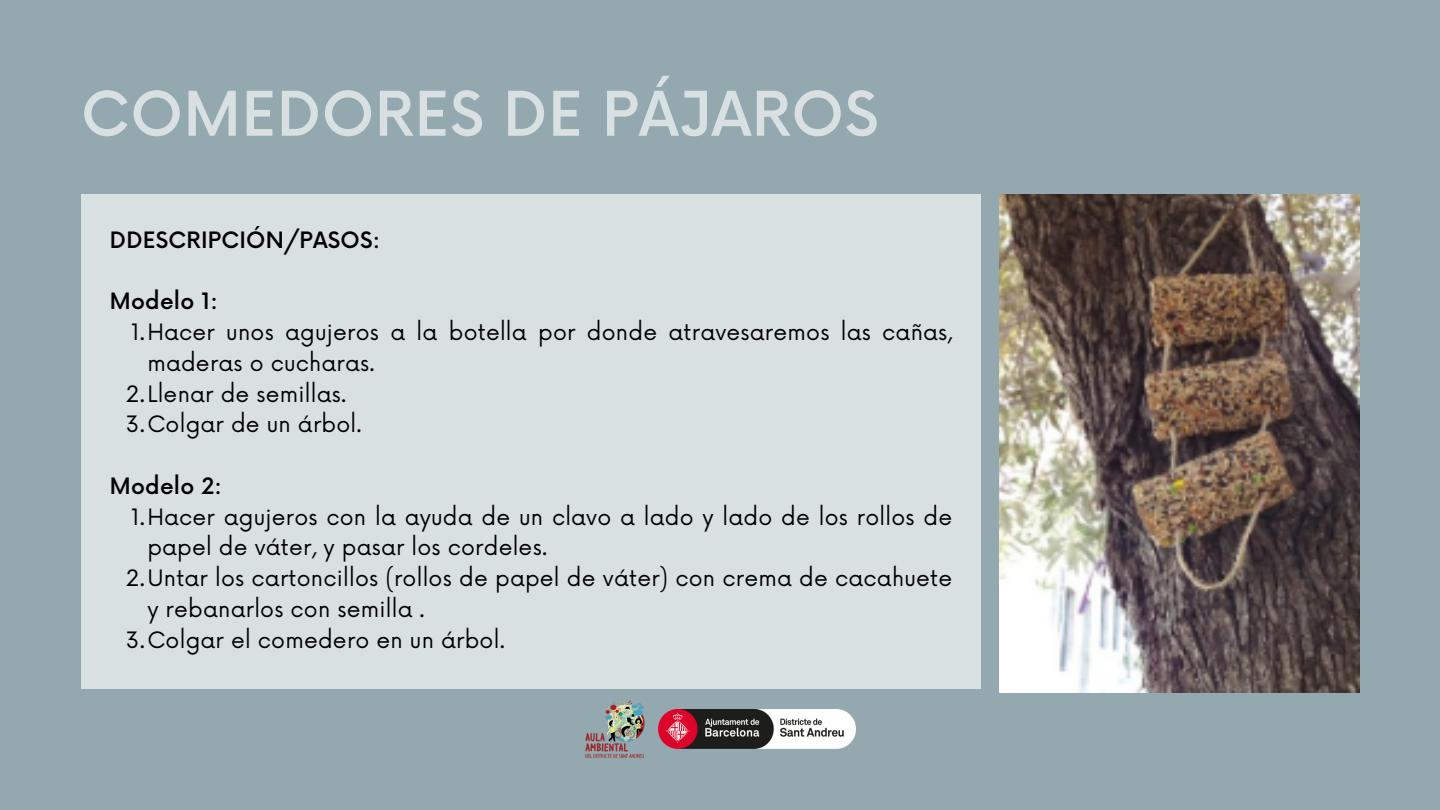
<style>
.page{position:relative;width:1440px;height:810px;background:#94a9af}
.page>*{position:absolute;margin:0;border:0;box-sizing:border-box;transform-origin:0 0}
.t1{font:500 60px "Now";letter-spacing:.01em;color:#d8e0e2}
.t2{font:22px/30.8px "Now";letter-spacing:.01em;color:#000}
.t3{font:500 22px "Now";letter-spacing:.01em;color:#000}
</style>
<div class="page">
<div style="left:81px;top:194px;width:900px;height:494px;background:#d8e0e2"></div>
<img style="left:1000px;top:194px;width:359px;height:498px">
<img style="left:658px;top:709px;width:198px;height:39px">
<img style="left:585px;top:700px;width:60px;height:58px">
<p class="t1" style="left:81px;top:82px;width:799px">COMEDORES DE PÁJAROS</p>
<h1 class="t3" style="left:110px;top:228px;width:272px">DDESCRIPCIÓN/PASOS:</h1>
<h2 class="t3" style="left:110px;top:289px;width:109px">Modelo 1:</h2>
<h3 class="t2" style="left:147px;top:318px;width:806px;text-indent:-16px">1.Hacer unos agujeros a la botella por donde atravesaremos las cañas, maderas o cucharas.</h3>
<p class="t2" style="left:126px;top:379px;width:222px">2.Llenar de semillas.</p>
<p class="t2" style="left:126px;top:410px;width:237px">3.Colgar de un árbol.</p>
<p class="t3" style="left:110px;top:474px;width:114px">Modelo 2:</p>
<h3 class="t2" style="left:147px;top:502px;width:806px;text-indent:-16px">1.Hacer agujeros con la ayuda de un clavo a lado y lado de los rollos de papel de váter, y pasar los cordeles.</h3>
<p class="t2" style="left:147px;top:564px;width:806px;text-indent:-21px">2.Untar los cartoncillos (rollos de papel de váter) con crema de cacahuete y rebanarlos con semilla .</p>
<p class="t2" style="left:126px;top:625px;width:380px">3.Colgar el comedero en un árbol.</p>
</div>
